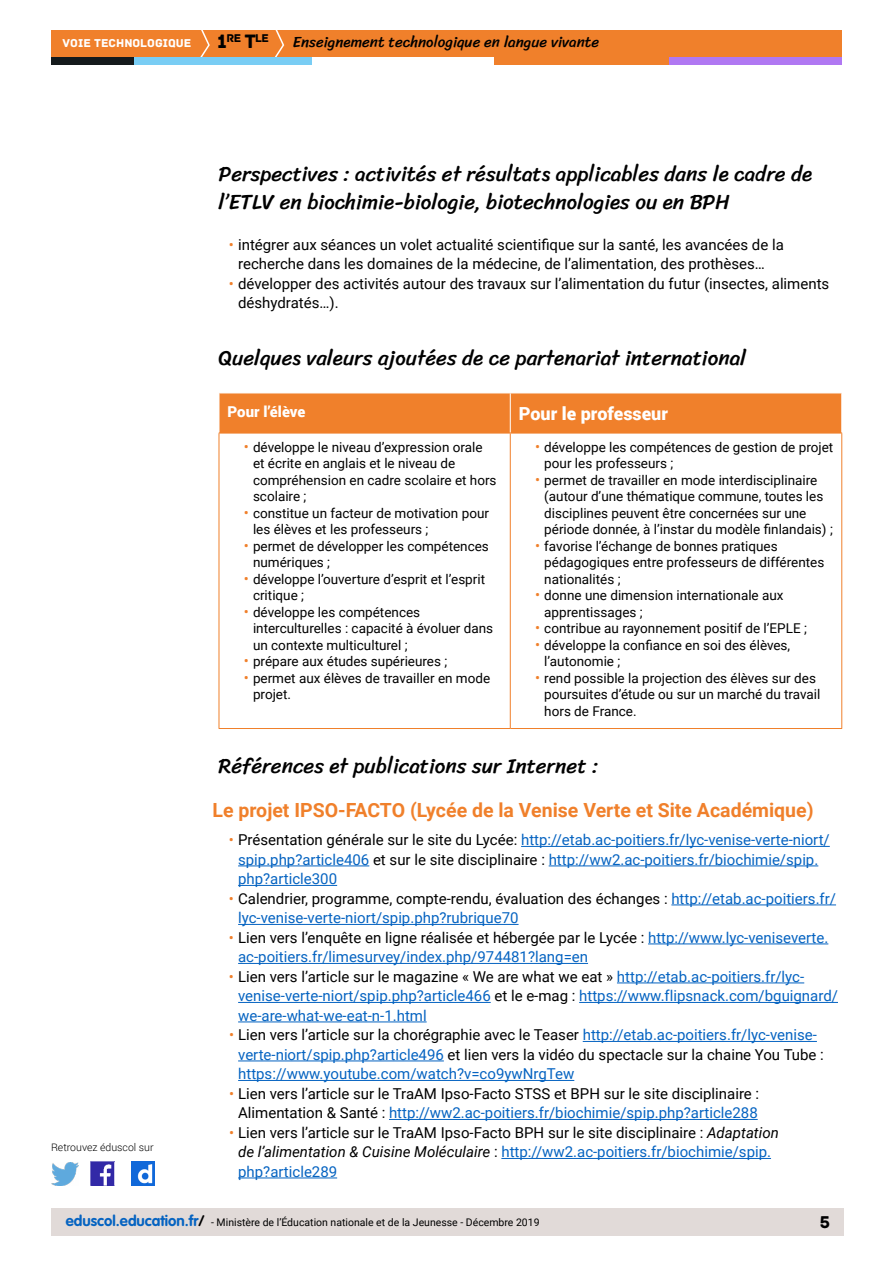
<style>
.page{position:relative;width:893px;height:1263px;background:#fff}
.page>*{position:absolute;margin:0;border:0;box-sizing:border-box;transform-origin:0 0}
.t1{font:21px/28.5px "Sriracha";color:#000}
.t2{font:700 19.5px "Roboto";color:#f0802b}
.t3{font:900 18px "Roboto";color:#fff}
.t4{font:18px "Archive";color:#000}
.t5{font:15px/19.5px "Roboto";color:#0563c1}
.t6{font:15px/19.5px "Roboto";color:#000}
.t7{font:15px "Sriracha";color:#000}
.t8{font:900 15px "Roboto";color:#fff}
.t9{font:13.5px/16.5px "Roboto";color:#000}
.t10{font:12px "Archive";color:#fff}
.t11{font:11.85px "Archive";color:#000}
.t12{font:10.5px "Roboto";color:#000}
.t13{font:300 10.5px "Roboto";color:#000}
.s1{font-size:20.4px}
.s2{color:#f0802b}
.s3{font-size:15px;color:#f0802b}
.s4{color:#000}
.s5{color:#0563c1}
.s6{font-style:italic}
.s7{font-family:"VAG Rounded Std";font-weight:700;font-size:15px;color:#0563c1}
.s8{font-family:"VAG Rounded Std";font-weight:700;font-size:15px}
</style>
<div class="page">
<div style="left:51px;top:30px;width:791px;height:27px;background:#f0802b"></div>
<svg style="left:200px;top:30px;width:10px;height:27px"></svg>
<svg style="left:275px;top:30px;width:10px;height:27px"></svg>
<div style="left:133px;top:57px;width:179px;height:8px;background:#79cdf4"></div>
<div style="left:51px;top:57px;width:82px;height:8px;background:#141a1c"></div>
<div style="left:667px;top:57px;width:175px;height:8px;background:#b078f2"></div>
<div style="left:494px;top:57px;width:175px;height:8px;background:#f0802b"></div>
<div style="left:51px;top:1209px;width:792px;height:27px;background:#e1dad8"></div>
<img style="left:91px;top:1162px;width:23px;height:23px">
<img style="left:51px;top:1163px;width:28px;height:22px">
<img style="left:132px;top:1162px;width:22px;height:23px">
<hr style="left:521px;top:846px;width:309px;height:1px;background:#0563c1">
<hr style="left:238px;top:865px;width:131px;height:1px;background:#0563c1">
<hr style="left:549px;top:865px;width:269px;height:1px;background:#0563c1">
<hr style="left:238px;top:885px;width:99px;height:1px;background:#0563c1">
<hr style="left:671px;top:904px;width:165px;height:1px;background:#0563c1">
<hr style="left:238px;top:924px;width:281px;height:1px;background:#0563c1">
<hr style="left:648px;top:943px;width:180px;height:1px;background:#0563c1">
<hr style="left:238px;top:963px;width:350px;height:1px;background:#0563c1">
<hr style="left:617px;top:982px;width:187px;height:1px;background:#0563c1">
<hr style="left:238px;top:1002px;width:253px;height:1px;background:#0563c1">
<hr style="left:579px;top:1002px;width:259px;height:1px;background:#0563c1">
<hr style="left:238px;top:1021px;width:189px;height:1px;background:#0563c1">
<hr style="left:583px;top:1041px;width:234px;height:1px;background:#0563c1">
<hr style="left:238px;top:1060px;width:206px;height:1px;background:#0563c1">
<hr style="left:238px;top:1080px;width:336px;height:1px;background:#0563c1">
<hr style="left:389px;top:1119px;width:369px;height:1px;background:#0563c1">
<hr style="left:501px;top:1158px;width:270px;height:1px;background:#0563c1">
<hr style="left:238px;top:1177px;width:99px;height:1px;background:#0563c1">
<div style="left:220px;top:394px;width:621px;height:39px;background:#f0802b"></div>
<hr style="left:510px;top:393px;width:1px;height:40px;background:#fff">
<hr style="left:510px;top:433px;width:1px;height:295px;background:#f0802b">
<hr style="left:219px;top:433px;width:1px;height:295px;background:#f0802b">
<hr style="left:841px;top:433px;width:1px;height:295px;background:#f0802b">
<hr style="left:219px;top:728px;width:291px;height:1px;background:#f0802b">
<hr style="left:510px;top:728px;width:332px;height:1px;background:#f0802b">
<hr style="left:219px;top:433px;width:291px;height:1px;background:#f0802b">
<hr style="left:510px;top:433px;width:332px;height:1px;background:#f0802b">
<p class="t11" style="left:217px;top:31px;width:53px"><span class="s1">1</span>RE <span class="s1">T</span>LE</p>
<p class="t10" style="left:63px;top:36px;width:130px">VOIE TECHNOLOGIQUE</p>
<p class="t7" style="left:293px;top:33px;width:308px">Enseignement technologique en langue vivante</p>
<p class="t13" style="left:51px;top:1140px;width:104px">Retrouvez éduscol sur</p>
<h1 class="t1" style="left:219px;top:159px;width:595px">Perspectives : activités et résultats applicables dans le cadre de l’ETLV en biochimie-biologie, biotechnologies ou en BPH</h1>
<p class="t6" style="left:238px;top:234px;width:547px;text-indent:-9px"><span class="s2">•</span> intégrer aux séances un volet actualité scientifique sur la santé, les avancées de la recherche dans les domaines de la médecine, de l’alimentation, des prothèses…</p>
<p class="t6" style="left:238px;top:273px;width:593px;text-indent:-9px"><span class="s2">•</span> développer des activités autour des travaux sur l’alimentation du futur (insectes, aliments déshydratés…).</p>
<h1 class="t1" style="left:219px;top:344px;width:529px">Quelques valeurs ajoutées de ce partenariat international</h1>
<p class="t8" style="left:227px;top:401px;width:79px">Pour l’élève</p>
<h3 class="t3" style="left:519px;top:401px;width:151px">Pour le professeur</h3>
<p class="t9" style="left:253px;top:438px;width:245px;text-indent:-9px"><span class="s3">•</span> développe le niveau d’expression orale et écrite en anglais et le niveau de compréhension en cadre scolaire et hors scolaire ;</p>
<p class="t9" style="left:253px;top:504px;width:238px;text-indent:-9px"><span class="s3">•</span> constitue un facteur de motivation pour les élèves et les professeurs ;</p>
<p class="t9" style="left:253px;top:537px;width:237px;text-indent:-9px"><span class="s3">•</span> permet de développer les compétences numériques ;</p>
<p class="t9" style="left:253px;top:570px;width:234px;text-indent:-9px"><span class="s3">•</span> développe l’ouverture d’esprit et l’esprit critique ;</p>
<p class="t9" style="left:253px;top:603px;width:242px;text-indent:-9px"><span class="s3">•</span> développe les compétences interculturelles : capacité à évoluer dans un contexte multiculturel ;</p>
<p class="t9" style="left:244px;top:653px;width:205px"><span class="s3">•</span> prépare aux études supérieures ;</p>
<p class="t9" style="left:253px;top:669px;width:239px;text-indent:-9px"><span class="s3">•</span> permet aux élèves de travailler en mode projet.</p>
<p class="t9" style="left:544px;top:438px;width:290px;text-indent:-9px"><span class="s3">•</span> développe les compétences de gestion de projet pour les professeurs ;</p>
<p class="t9" style="left:544px;top:471px;width:290px;text-indent:-9px"><span class="s3">•</span> permet de travailler en mode interdisciplinaire (autour d’une thématique commune, toutes les disciplines peuvent être concernées sur une période donnée, à l’instar du modèle finlandais) ;</p>
<p class="t9" style="left:544px;top:537px;width:282px;text-indent:-9px"><span class="s3">•</span> favorise l’échange de bonnes pratiques pédagogiques entre professeurs de différentes nationalités ;</p>
<p class="t9" style="left:544px;top:587px;width:241px;text-indent:-9px"><span class="s3">•</span> donne une dimension internationale aux apprentissages ;</p>
<p class="t9" style="left:535px;top:620px;width:273px"><span class="s3">•</span> contribue au rayonnement positif de l’EPLE ;</p>
<p class="t9" style="left:544px;top:636px;width:247px;text-indent:-9px"><span class="s3">•</span> développe la confiance en soi des élèves, l’autonomie ;</p>
<p class="t9" style="left:544px;top:669px;width:278px;text-indent:-9px"><span class="s3">•</span> rend possible la projection des élèves sur des poursuites d’étude ou sur un marché du travail hors de France.</p>
<h1 class="t1" style="left:219px;top:751px;width:381px">Références et publications sur Internet :</h1>
<h2 class="t2" style="left:213px;top:797px;width:602px">Le projet IPSO-FACTO (Lycée de la Venise Verte et Site Académique)</h2>
<p class="t5" style="left:238px;top:830px;width:593px;text-indent:-9px"><span class="s2">•</span> <span class="s4">Présentation générale sur le site du Lycée:</span> http://etab.ac-poitiers.fr/lyc-venise-verte-niort/ spip.php?article406 <span class="s4">et sur le site disciplinaire :</span> http://ww2.ac-poitiers.fr/biochimie/spip. php?article300</p>
<p class="t5" style="left:238px;top:888px;width:599px;text-indent:-9px"><span class="s2">•</span> <span class="s4">Calendrier, programme, compte-rendu, évaluation des échanges :</span> http://etab.ac-poitiers.fr/ lyc-venise-verte-niort/spip.php?rubrique70</p>
<p class="t5" style="left:238px;top:927px;width:592px;text-indent:-9px"><span class="s2">•</span> <span class="s4">Lien vers l’enquête en ligne réalisée et hébergée par le Lycée :</span> http://www.lyc-veniseverte. ac-poitiers.fr/limesurvey/index.php/974481?lang=en</p>
<p class="t5" style="left:238px;top:966px;width:601px;text-indent:-9px"><span class="s2">•</span> <span class="s4">Lien vers l’article sur le magazine « We are what we eat »</span> http://etab.ac-poitiers.fr/lyc&shy;venise-verte-niort/spip.php?article466 <span class="s4">et le e-mag :</span> https://www.flipsnack.com/bguignard/ we-are-what-we-eat-n-1.html</p>
<p class="t5" style="left:238px;top:1025px;width:587px;text-indent:-9px"><span class="s2">•</span> <span class="s4">Lien vers l’article sur la chorégraphie avec le Teaser</span> http://etab.ac-poitiers.fr/lyc-venise&shy;verte-niort/spip.php?article496 <span class="s4">et lien vers la vidéo du spectacle sur la chaine You Tube : </span>https://www.youtube.com/watch?v=co9ywNrgTew</p>
<p class="t6" style="left:229px;top:1083px;width:532px;text-align:center"><span class="s2">•</span> Lien vers l’article sur le TraAM Ipso-Facto STSS et BPH sur le site disciplinaire :<br>Alimentation &amp; Santé : <span class="s5">http://ww2.ac-poitiers.fr/biochimie/spip.php?article288</span></p>
<p class="t6" style="left:238px;top:1122px;width:542px;text-indent:-9px"><span class="s2">•</span> Lien vers l’article sur le TraAM Ipso-Facto BPH sur le site disciplinaire : <span class="s6">Adaptation de l’alimentation &amp; Cuisine Moléculaire</span> : <span class="s5">http://ww2.ac-poitiers.fr/biochimie/spip. php?article289</span></p>
<p class="t12" style="left:66px;top:1215px;width:475px"><span class="s7">eduscol.education.fr</span><span class="s8">/</span> - Ministère de l’Éducation nationale et de la Jeunesse - Décembre 2019</p>
<h3 class="t4" style="left:820px;top:1211px;width:12px">5</h3>
</div>
